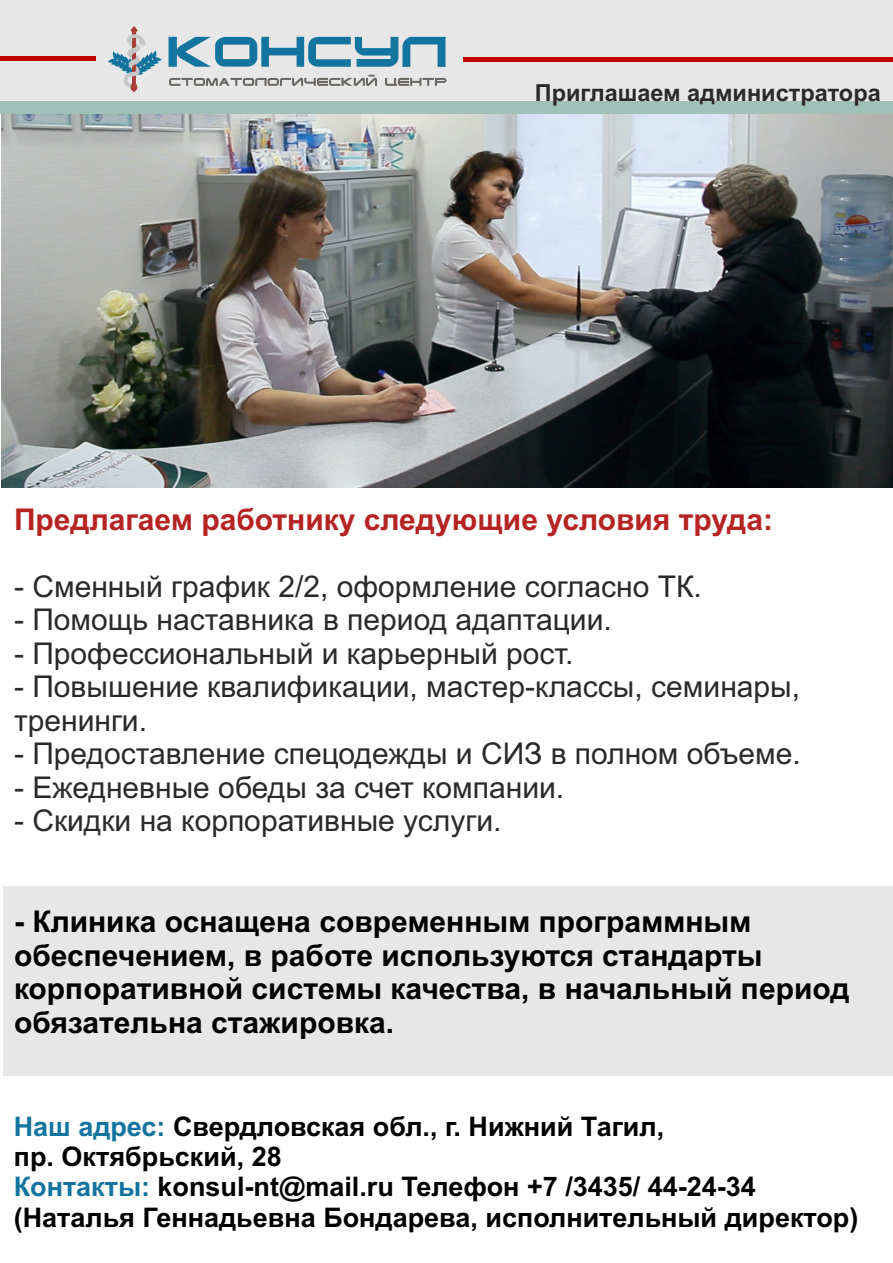
<style>
.page{position:relative;width:893px;height:1263px;background:#fff}
.page>*{position:absolute;margin:0;border:0;box-sizing:border-box;transform-origin:0 0}
.t1{font:30px/33.5px "Arial";color:#2b2a29}
.t2{font:700 30px/33.5px "Arial";color:#000}
.t3{font:700 30px "Arial";color:#b52322}
.t4{font:700 27px/30.2px "Arial";color:#000}
.t5{font:700 23.55px "Arial";color:#2b2a29}
.s1{color:#13749f}
</style>
<div class="page">
<img style="left:2px;top:114px;width:891px;height:374px">
<div style="left:3px;top:886px;width:890px;height:190px;background:#e7e7e7"></div>
<div style="left:0;top:92px;width:893px;height:22px;background:#a0c1b8"></div>
<div style="left:0;top:0;width:893px;height:101px;background:#e7e7e7"></div>
<div style="left:0;top:56px;width:96px;height:5px;background:#bf0000"></div>
<svg style="left:169px;top:37px;width:276px;height:30px"></svg>
<svg style="left:169px;top:75px;width:277px;height:11px"></svg>
<svg style="left:108px;top:26px;width:54px;height:66px"></svg>
<div style="left:463px;top:57px;width:430px;height:5px;background:#bf0000"></div>
<p class="t5" style="left:535px;top:84px;width:347px">Приглашаем администратора</p>
<p class="t3" style="left:14px;top:508px;width:760px">Предлагаем работнику следующие условия труда:</p>
<p class="t1" style="left:14px;top:572px;width:689px">- Сменный график 2/2, оформление согласно ТК.</p>
<p class="t1" style="left:14px;top:606px;width:599px">- Помощь наставника в период адаптации.</p>
<p class="t1" style="left:14px;top:639px;width:561px">- Профессиональный и карьерный рост.</p>
<p class="t1" style="left:14px;top:673px;width:788px">- Повышение квалификации, мастер-классы, семинары, тренинги.</p>
<p class="t1" style="left:14px;top:740px;width:788px">- Предоставление спецодежды и СИЗ в полном объеме.</p>
<p class="t1" style="left:14px;top:773px;width:552px">- Ежедневные обеды за счет компании.</p>
<p class="t1" style="left:14px;top:807px;width:489px">- Скидки на корпоративные услуги.</p>
<p class="t2" style="left:14px;top:907px;width:837px">- Клиника оснащена современным программным обеспечением, в работе используются стандарты корпоративной системы качества, в начальный период обязательна стажировка.</p>
<p class="t4" style="left:14px;top:1114px;width:846px"><span class="s1">Наш адрес:</span> Свердловская обл., г. Нижний Тагил,<br>пр. Октябрьский, 28<br><span class="s1">Контакты:</span> konsul-nt@mail.ru Телефон +7 /3435/ 44-24-34 (Наталья Геннадьевна Бондарева, исполнительный директор)</p>
</div>
